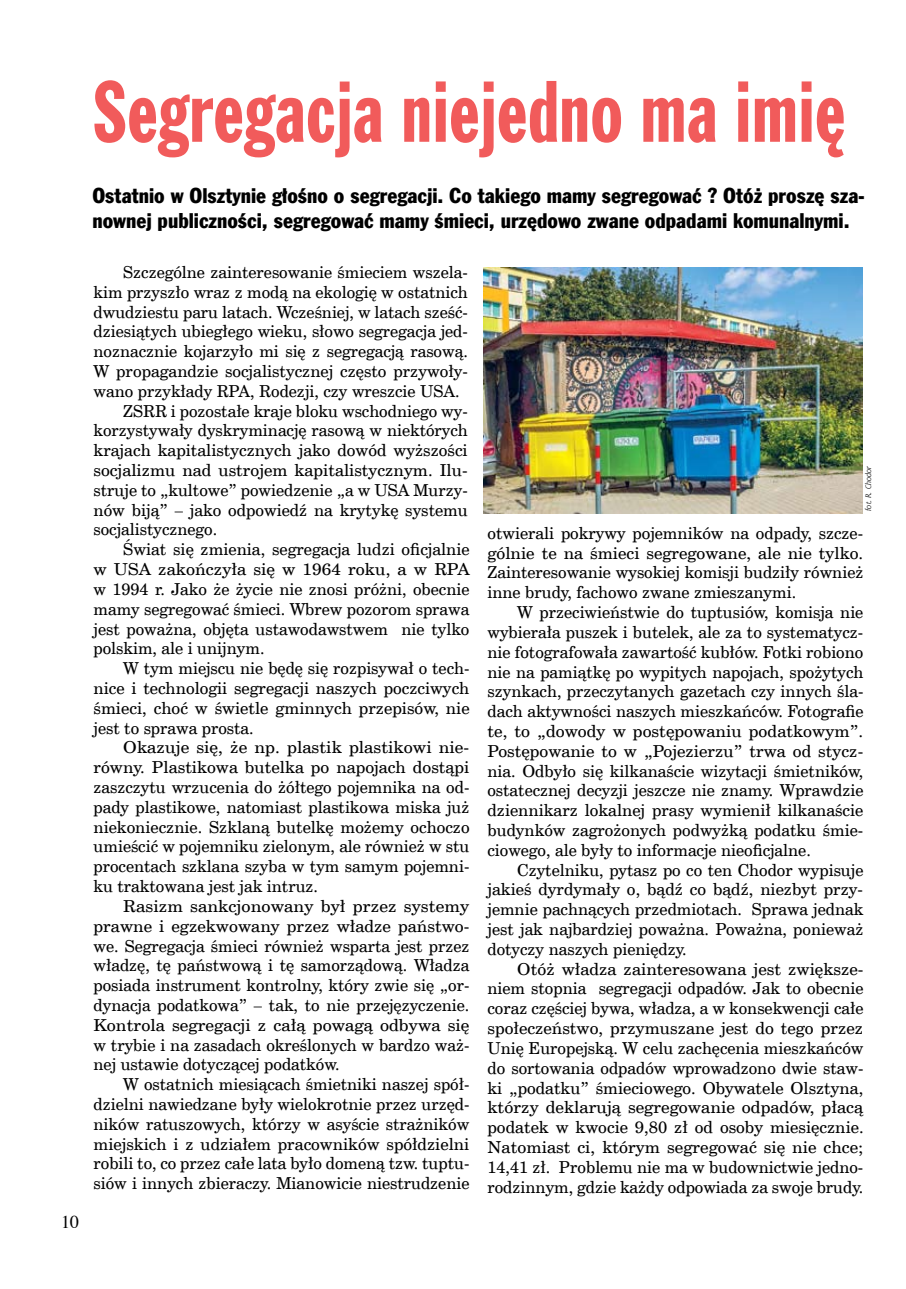
<style>
.page{position:relative;width:906px;height:1289px;background:#fff}
.page>*{position:absolute;margin:0;border:0;box-sizing:border-box;transform-origin:0 0}
.t1{font:85.5px "Frank Goth X Cn EU";color:#f15b5b}
.t2{font:21px/25.2px "Frank Goth Cn EU";color:#000}
.t3{font:18px "Times";color:#000}
.t4{font:16.5px/19.8px "Cent Schbook EU";color:#000;text-align:justify}
.t5{font:16.5px/19.8px "Cent Schbook EU";color:#000;text-align:justify;scale:1.04 1}
.t6{font:16.5px "Cent Schbook EU";color:#000;scale:1.06 1}
.t7{font:16.5px "Cent Schbook EU";color:#000;scale:1.07 1}
.t8{font:italic 7.8px "Chianti EU";color:#000}
</style>
<div class="page">
<img style="left:484px;top:267px;width:378px;height:246px">
<p class="t3" style="left:61px;top:1204px;width:19px">10</p>
<h1 class="t1" style="left:92px;top:61px;width:755px">Segregacja niejedno ma imię</h1>
<p class="t2" style="left:92px;top:184px;width:773px">Ostatnio w Olsztynie głośno o segregacji. Co takiego mamy segregować ? Otóż proszę sza&shy;nownej publiczności, segregować mamy śmieci, urzędowo zwane odpadami komunalnymi.</p>
<p class="t4" style="left:123px;top:263px;width:346px">Szczególne zainteresowanie śmieciem wszela-</p>
<p class="t4" style="left:94px;top:282px;width:376px">kim przyszło wraz z modą na ekologię w ostatnich</p>
<p class="t4" style="left:94px;top:302px;width:376px">dwudziestu paru latach. Wcześniej, w latach sześć-</p>
<p class="t4" style="left:94px;top:322px;width:376px">dziesiątych ubiegłego wieku, słowo segregacja jed-</p>
<p class="t4" style="left:94px;top:342px;width:376px">noznacznie kojarzyło mi się z segregacją rasową.</p>
<p class="t4" style="left:94px;top:362px;width:376px">W propagandzie socjalistycznej często przywoły-</p>
<p class="t4" style="left:94px;top:381px;width:367px">wano przykłady RPA, Rodezji, czy wreszcie USA.</p>
<p class="t4" style="left:123px;top:401px;width:346px">ZSRR i pozostałe kraje bloku wschodniego wy-</p>
<p class="t4" style="left:94px;top:421px;width:376px">korzystywały dyskryminację rasową w niektórych</p>
<p class="t4" style="left:94px;top:441px;width:375px">krajach kapitalistycznych jako dowód wyższości</p>
<p class="t5" style="left:94px;top:461px;width:361px">socjalizmu nad ustrojem kapitalistycznym. Ilu-</p>
<p class="t4" style="left:94px;top:480px;width:376px">struje to „kultowe” powiedzenie „a w USA Murzy-</p>
<p class="t4" style="left:94px;top:500px;width:376px">nów biją” – jako odpowiedź na krytykę systemu</p>
<p class="t4" style="left:94px;top:520px;width:125px">socjalistycznego.</p>
<p class="t4" style="left:123px;top:540px;width:348px">Świat się zmienia, segregacja ludzi oficjalnie</p>
<p class="t6" style="left:94px;top:559px;width:356px">w USA zakończyła się w 1964 roku, a w RPA</p>
<p class="t4" style="left:94px;top:579px;width:377px">w 1994 r. Jako że życie nie znosi próżni, obecnie</p>
<p class="t4" style="left:94px;top:599px;width:377px">mamy segregować śmieci. Wbrew pozorom sprawa</p>
<p class="t4" style="left:94px;top:619px;width:377px">jest poważna, objęta ustawodawstwem nie tylko</p>
<p class="t4" style="left:94px;top:639px;width:172px">polskim, ale i unijnym.</p>
<p class="t4" style="left:123px;top:659px;width:348px">W tym miejscu nie będę się rozpisywał o tech-</p>
<p class="t4" style="left:94px;top:678px;width:377px">nice i technologii segregacji naszych poczciwych</p>
<p class="t4" style="left:94px;top:698px;width:378px">śmieci, choć w świetle gminnych przepisów, nie</p>
<p class="t4" style="left:94px;top:718px;width:162px">jest to sprawa prosta.</p>
<p class="t6" style="left:123px;top:737px;width:328px">Okazuje się, że np. plastik plastikowi nie-</p>
<p class="t5" style="left:94px;top:758px;width:363px">równy. Plastikowa butelka po napojach dostąpi</p>
<p class="t4" style="left:94px;top:777px;width:377px">zaszczytu wrzucenia do żółtego pojemnika na od-</p>
<p class="t4" style="left:94px;top:797px;width:377px">pady plastikowe, natomiast plastikowa miska już</p>
<p class="t4" style="left:94px;top:817px;width:377px">niekoniecznie. Szklaną butelkę możemy ochoczo</p>
<p class="t4" style="left:94px;top:837px;width:377px">umieścić w pojemniku zielonym, ale również w stu</p>
<p class="t4" style="left:94px;top:857px;width:377px">procentach szklana szyba w tym samym pojemni-</p>
<p class="t4" style="left:94px;top:876px;width:226px">ku traktowana jest jak intruz.</p>
<p class="t7" style="left:123px;top:895px;width:325px">Rasizm sankcjonowany był przez systemy</p>
<p class="t5" style="left:94px;top:916px;width:363px">prawne i egzekwowany przez władze państwo-</p>
<p class="t4" style="left:94px;top:936px;width:377px">we. Segregacja śmieci również wsparta jest przez</p>
<p class="t4" style="left:94px;top:956px;width:377px">władzę, tę państwową i tę samorządową. Władza</p>
<p class="t4" style="left:94px;top:975px;width:377px">posiada instrument kontrolny, który zwie się „or-</p>
<p class="t4" style="left:94px;top:995px;width:377px">dynacja podatkowa” – tak, to nie przejęzyczenie.</p>
<p class="t6" style="left:94px;top:1014px;width:356px">Kontrola segregacji z całą powagą odbywa się</p>
<p class="t4" style="left:94px;top:1035px;width:377px">w trybie i na zasadach określonych w bardzo waż-</p>
<p class="t4" style="left:94px;top:1055px;width:247px">nej ustawie dotyczącej podatków.</p>
<p class="t4" style="left:123px;top:1074px;width:348px">W ostatnich miesiącach śmietniki naszej spół-</p>
<p class="t4" style="left:94px;top:1094px;width:377px">dzielni nawiedzane były wielokrotnie przez urzęd-</p>
<p class="t4" style="left:94px;top:1114px;width:377px">ników ratuszowych, którzy w asyście strażników</p>
<p class="t4" style="left:94px;top:1134px;width:377px">miejskich i z udziałem pracowników spółdzielni</p>
<p class="t4" style="left:94px;top:1154px;width:377px">robili to, co przez całe lata było domeną tzw. tuptu-</p>
<p class="t4" style="left:94px;top:1173px;width:377px">siów i innych zbieraczy. Mianowicie niestrudzenie</p>
<p class="t8" style="left:863px;top:511px;width:47px;rotate:-90deg">fot. R. Chodor</p>
<p class="t4" style="left:487px;top:523px;width:377px">otwierali pokrywy pojemników na odpady, szcze&shy;gólnie te na śmieci segregowane, ale nie tylko.<br>Zainteresowanie wysokiej komisji budziły również inne brudy, fachowo zwane zmieszanymi.</p>
<p class="t4" style="left:487px;top:603px;width:377px;text-indent:30px">W przeciwieństwie do tuptusiów, komisja nie wybierała puszek i butelek, ale za to systematycz&shy;nie fotografowała zawartość kubłów. Fotki robiono nie na pamiątkę po wypitych napojach, spożytych szynkach, przeczytanych gazetach czy innych śla&shy;dach aktywności naszych mieszkańców. Fotografie te, to „dowody w postępowaniu podatkowym”.<br>Postępowanie to w „Pojezierzu” trwa od stycz&shy;nia. Odbyło się kilkanaście wizytacji śmietników, ostatecznej decyzji jeszcze nie znamy. Wprawdzie dziennikarz lokalnej prasy wymienił kilkanaście budynków zagrożonych podwyżką podatku śmie&shy;ciowego, ale były to informacje nieoficjalne.</p>
<p class="t4" style="left:487px;top:860px;width:377px;text-indent:30px">Czytelniku, pytasz po co ten Chodor wypisuje jakieś dyrdymały o, bądź co bądź, niezbyt przy&shy;jemnie pachnących przedmiotach. Sprawa jednak jest jak najbardziej poważna. Poważna, ponieważ dotyczy naszych pieniędzy.</p>
<p class="t5" style="left:487px;top:959px;width:363px;text-indent:30px">Otóż władza zainteresowana jest zwiększe&shy;niem stopnia segregacji odpadów. Jak to obecnie coraz częściej bywa, władza, a w konsekwencji całe społeczeństwo, przymuszane jest do tego przez Unię Europejską. W celu zachęcenia mieszkańców do sortowania odpadów wprowadzono dwie staw&shy;ki „podatku” śmieciowego. Obywatele Olsztyna, którzy deklarują segregowanie odpadów, płacą podatek w kwocie 9,80 zł od osoby miesięcznie.<br>Natomiast ci, którym segregować się nie chce; 14,41 zł. Problemu nie ma w budownictwie jedno&shy;rodzinnym, gdzie każdy odpowiada za swoje brudy.</p>
</div>
